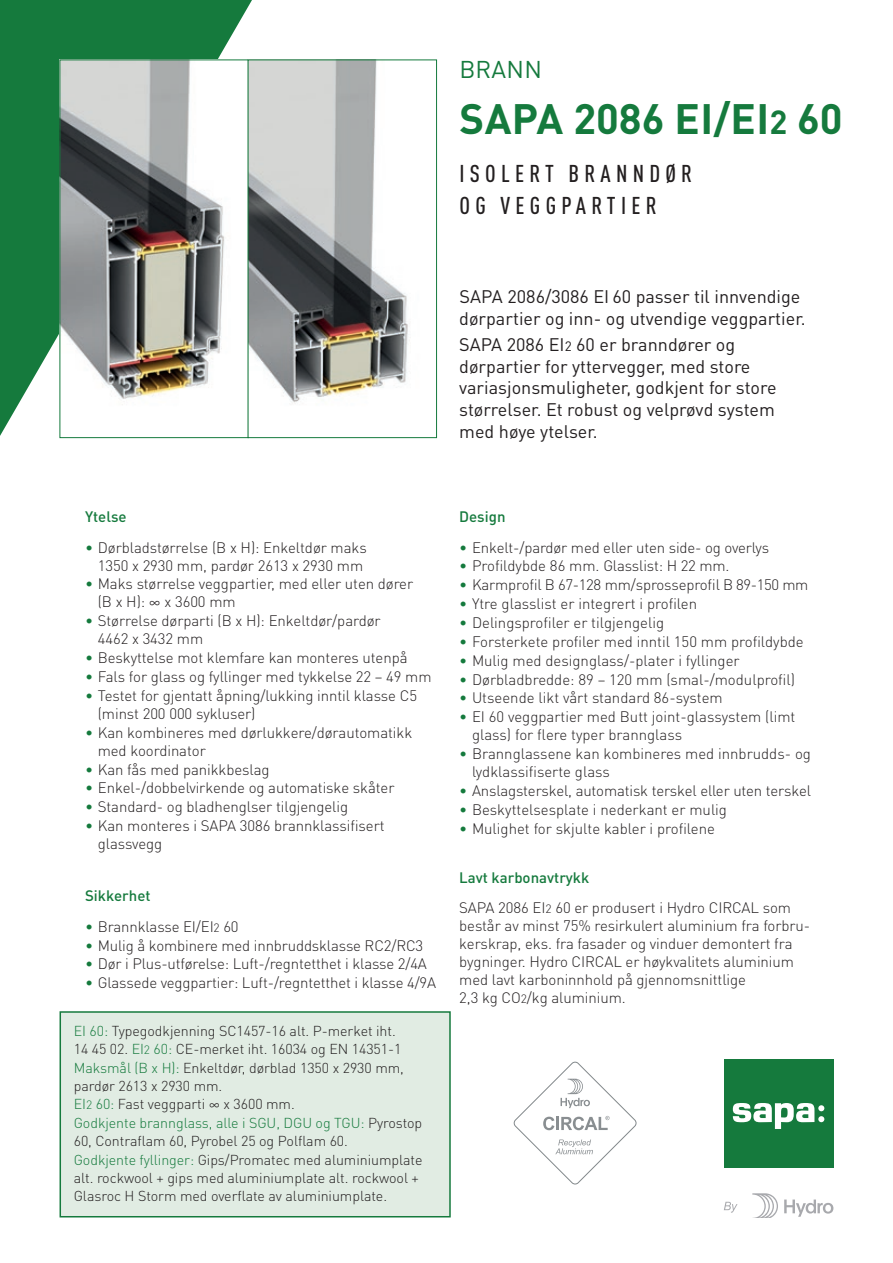
<style>
.page{position:relative;width:893px;height:1263px;background:#fff}
.page>*{position:absolute;margin:0;border:0;box-sizing:border-box;transform-origin:0 0}
.t1{font:700 42px "DIN Pro";color:#157a3d}
.t2{font:500 condensed 24px/31.5px "DIN Pro";letter-spacing:.22em;color:#231f20}
.t3{font:24px "DIN Pro";letter-spacing:.01em;color:#157a3d}
.t4{font:18px/21.8px "DIN Pro";color:#231f20}
.t5{font:300 15px/18px "DIN Pro";letter-spacing:-.005em;color:#231f20}
.t6{font:500 15px "DIN Pro";color:#157a3d}
.t7{font:300 14.25px/18.3px "DIN Pro";letter-spacing:-.005em;color:#231f20}
.s1{font-size:33px}
.s2{font-size:13.5px}
.s3{color:#157a3d}
.s4{font-size:12px}
.s5{font-size:12px;color:#157a3d}
.s6{font-weight:500;color:#157a3d}
</style>
<div class="page">
<svg style="left:0;top:0;width:252px;height:436px;background:#308853"></svg>
<svg style="left:513px;top:1061px;width:124px;height:124px"></svg>
<div style="left:724px;top:1059px;width:109px;height:108px;background:#157a3d"></div>
<svg style="left:733px;top:1103px;width:91px;height:26px"></svg>
<svg style="left:784px;top:1199px;width:49px;height:18px"></svg>
<svg style="left:752px;top:1193px;width:26px;height:25px"></svg>
<svg style="left:724px;top:1202px;width:13px;height:11px"></svg>
<div style="left:60px;top:1012px;width:390px;height:205px;background:#e1ece3"></div>
<div style="left:60px;top:1011px;width:391px;height:206px;border:2px solid #157a3d"></div>
<img style="left:62px;top:62px;width:346px;height:374px">
<div style="left:248px;top:60px;width:189px;height:378px;border:1px solid #157a3d"></div>
<h2 class="t3" style="left:459px;top:53px;width:84px">BRANN</h2>
<h1 class="t1" style="left:459px;top:90px;width:385px">SAPA 2086 EI/EI<span class="s1">2</span> 60</h1>
<h2 class="t2" style="left:459px;top:156px;width:234px">ISOLERT BRANNDØR<br>OG VEGGPARTIER</h2>
<p class="t4" style="left:459px;top:285px;width:348px">SAPA 2086/3086 EI 60 passer til innvendige dørpartier og inn- og utvendige veggpartier.</p>
<p class="t4" style="left:459px;top:333px;width:319px">SAPA 2086 EI<span class="s2">2</span> 60 er branndører og dørpartier for yttervegger, med store variasjonsmuligheter, godkjent for store størrelser. Et robust og velprøvd system med høye ytelser.</p>
<p class="t6" style="left:85px;top:506px;width:43px">Ytelse</p>
<p class="t5" style="left:85px;top:537px;width:283px;text-align:right"><span class="s3">•</span> Dørbladstørrelse (B x H): Enkeltdør maks<br>1350 x 2930 mm, pardør 2613 x 2930 mm</p>
<p class="t5" style="left:98px;top:574px;width:317px;text-indent:-13px"><span class="s3">•</span> Maks størrelse veggpartier, med eller uten dører (B x H): ∞ x 3600 mm</p>
<p class="t5" style="left:98px;top:611px;width:284px;text-indent:-13px"><span class="s3">•</span> Størrelse dørparti (B x H): Enkeltdør/pardør<br>4462 x 3432 mm</p>
<p class="t5" style="left:85px;top:648px;width:324px"><span class="s3">•</span> Beskyttelse mot klemfare kan monteres utenpå</p>
<p class="t5" style="left:85px;top:667px;width:348px"><span class="s3">•</span> Fals for glass og fyllinger med tykkelse 22 – 49 mm</p>
<p class="t5" style="left:98px;top:686px;width:321px;text-indent:-13px"><span class="s3">•</span> Testet for gjentatt åpning/lukking inntil klasse C5 (minst 200 000 sykluser)</p>
<p class="t5" style="left:98px;top:723px;width:316px;text-indent:-13px"><span class="s3">•</span> Kan kombineres med dørlukkere/dørautomatikk med koordinator</p>
<p class="t5" style="left:85px;top:759px;width:186px"><span class="s3">•</span> Kan fås med panikkbeslag</p>
<p class="t5" style="left:85px;top:778px;width:311px"><span class="s3">•</span> Enkel-/dobbelvirkende og automatiske skåter</p>
<p class="t5" style="left:85px;top:797px;width:265px"><span class="s3">•</span> Standard- og bladhenglser tilgjengelig</p>
<p class="t5" style="left:98px;top:816px;width:288px;text-indent:-13px"><span class="s3">•</span> Kan monteres i SAPA 3086 brannklassifisert glassvegg</p>
<p class="t6" style="left:85px;top:885px;width:67px">Sikkerhet</p>
<p class="t5" style="left:85px;top:917px;width:155px"><span class="s3">•</span> Brannklasse EI/EI<span class="s4">2</span> 60</p>
<p class="t5" style="left:85px;top:935px;width:340px"><span class="s3">•</span> Mulig å kombinere med innbruddsklasse RC2/RC3</p>
<p class="t5" style="left:85px;top:954px;width:343px"><span class="s3">•</span> Dør i Plus-utførelse: Luft-/regntetthet i klasse 2/4A</p>
<p class="t5" style="left:85px;top:973px;width:353px"><span class="s3">•</span> Glassede veggpartier: Luft-/regntetthet i klasse 4/9A</p>
<p class="t7" style="left:74px;top:1021px;width:350px"><span class="s3">EI 60:</span> Typegodkjenning SC1457-16 alt. P-merket iht.<br>14 45 02. <span class="s3">EI</span><span class="s5">2</span> <span class="s3">60:</span> CE-merket iht. 16034 og EN 14351-1<br><span class="s3">Maksmål (B x H):</span> Enkeltdør, dørblad 1350 x 2930 mm, pardør 2613 x 2930 mm.<br><span class="s3">EI</span><span class="s5">2</span> <span class="s3">60:</span> Fast veggparti ∞ x 3600 mm.<br><span class="s3">Godkjente brannglass, alle i SGU, DGU og TGU:</span> Pyrostop 60, Contraflam 60, Pyrobel 25 og Polflam 60.<br><span class="s3">Godkjente fyllinger:</span> Gips/Promatec med aluminiumplate alt. rockwool + gips med aluminiumplate alt. rockwool + Glasroc H Storm med overflate av aluminiumplate.</p>
<p class="t6" style="left:459px;top:506px;width:48px">Design</p>
<p class="t5" style="left:459px;top:537px;width:312px"><span class="s3">•</span> Enkelt-/pardør med eller uten side- og overlys</p>
<p class="t5" style="left:459px;top:556px;width:272px"><span class="s3">•</span> Profildybde 86 mm. Glasslist: H 22 mm.</p>
<p class="t5" style="left:459px;top:575px;width:351px"><span class="s3">•</span> Karmprofil B 67-128 mm/sprosseprofil B 89-150 mm</p>
<p class="t5" style="left:459px;top:594px;width:239px"><span class="s3">•</span> Ytre glasslist er integrert i profilen</p>
<p class="t5" style="left:459px;top:613px;width:206px"><span class="s3">•</span> Delingsprofiler er tilgjengelig</p>
<p class="t5" style="left:459px;top:632px;width:346px"><span class="s3">•</span> Forsterkete profiler med inntil 150 mm profildybde</p>
<p class="t5" style="left:459px;top:651px;width:282px"><span class="s3">•</span> Mulig med designglass/-plater i fyllinger</p>
<p class="t5" style="left:459px;top:669px;width:337px"><span class="s3">•</span> Dørbladbredde: 89 – 120 mm (smal-/modulprofil)</p>
<p class="t5" style="left:459px;top:688px;width:265px"><span class="s3">•</span> Utseende likt vårt standard 86-system</p>
<p class="t5" style="left:472px;top:707px;width:325px;text-indent:-13px"><span class="s3">•</span> EI 60 veggpartier med Butt joint-glassystem (limt glass) for flere typer brannglass</p>
<p class="t5" style="left:472px;top:744px;width:340px;text-indent:-13px"><span class="s3">•</span> Brannglassene kan kombineres med innbrudds- og lydklassifiserte glass</p>
<p class="t5" style="left:459px;top:781px;width:353px"><span class="s3">•</span> Anslagsterskel, automatisk terskel eller uten terskel</p>
<p class="t5" style="left:459px;top:800px;width:269px"><span class="s3">•</span> Beskyttelsesplate i nederkant er mulig</p>
<p class="t5" style="left:459px;top:819px;width:257px"><span class="s3">•</span> Mulighet for skjulte kabler i profilene</p>
<p class="t5" style="left:459px;top:861px;width:333px;line-height:30.8px"><span class="s6">Lavt karbonavtrykk<br></span>SAPA 2086 EI<span class="s4">2</span> 60 er produsert i Hydro CIRCAL som</p>
<p class="t5" style="left:459px;top:916px;width:353px">består av minst 75% resirkulert aluminium fra forbru&shy;kerskrap, eks. fra fasader og vinduer demontert fra bygninger. Hydro CIRCAL er høykvalitets aluminium med lavt karboninnhold på gjennomsnittlige<br>2,3 kg CO<span class="s4">2</span>/kg aluminium.</p>
</div>
